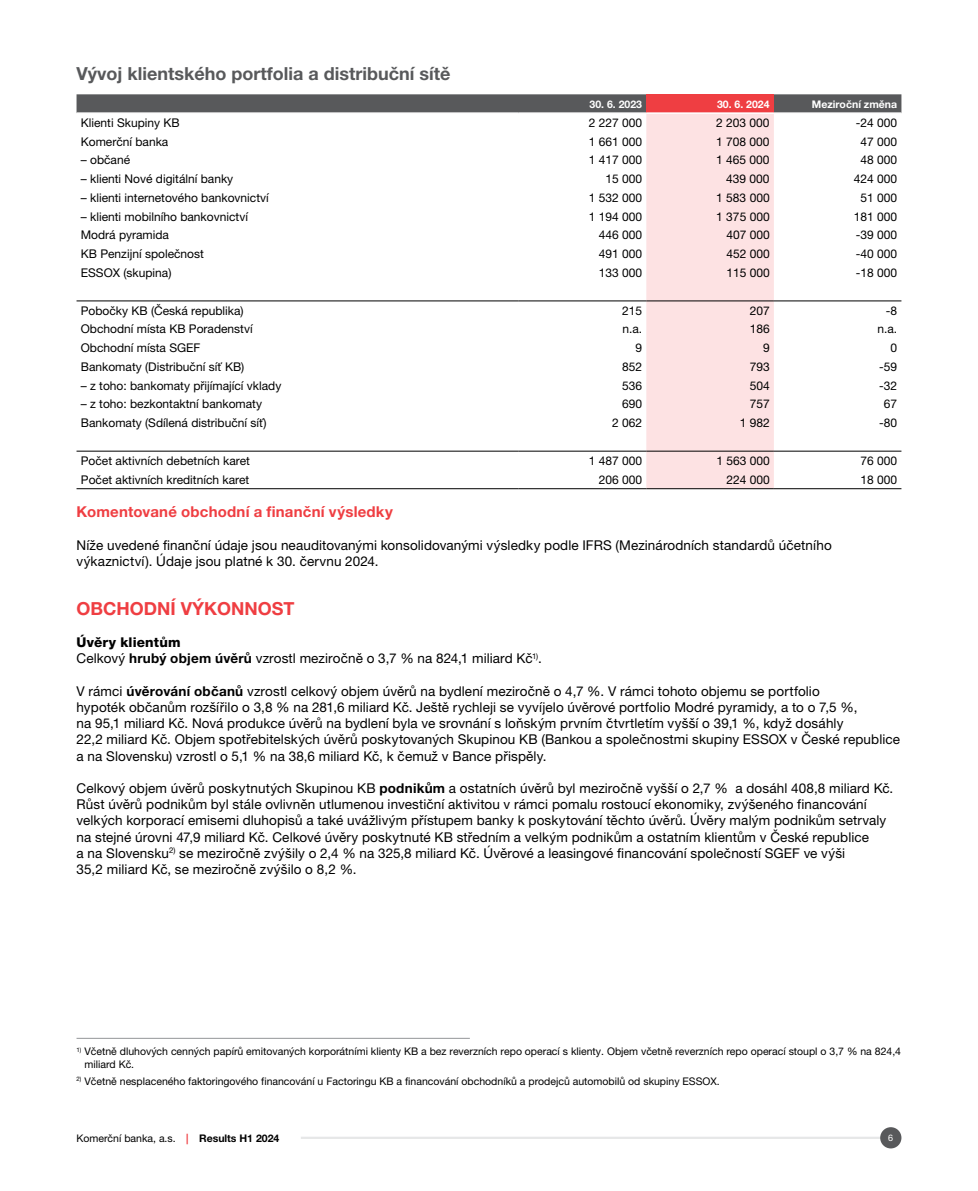
<style>
.page{position:relative;width:978px;height:1191px;background:#fff}
.page>*{position:absolute;margin:0;border:0;box-sizing:border-box;transform-origin:0 0}
.t1{font:700 18px "Helvetica Neue LT Pro";color:#58595b}
.t2{font:700 18px "Helvetica Neue LT Pro";color:#ef3e42}
.t3{font:700 15px "Helvetica Neue LT Pro";letter-spacing:.015em;color:#ef3e42}
.t4{font:13.5px/16.2px "Helvetica Neue LT Pro";letter-spacing:.01em;color:#000}
.t5{font:12px "Helvetica Neue LT Pro";color:#000}
.t6{font:10.5px/12.6px "Helvetica Neue LT Pro";color:#000}
.t7{font:700 10.5px "Helvetica Neue LT Pro";color:#fff}
.t8{font:9px "Helvetica Neue LT Pro";color:#fff}
.s1{font-weight:800}
.s2{font-weight:700}
.s3{font-weight:700;color:#ef3e42}
</style>
<div class="page">
<div style="left:77px;top:94px;width:824px;height:18px;background:#58595b"></div>
<div style="left:646px;top:94px;width:128px;height:19px;background:#ef3e42"></div>
<div style="left:646px;top:114px;width:128px;height:374px;background:#fde2e3"></div>
<hr style="left:646px;top:112px;width:128px;height:2px;background:#fff">
<hr style="left:77px;top:300px;width:442px;height:1px;background:#000">
<hr style="left:519px;top:300px;width:127px;height:1px;background:#000">
<hr style="left:646px;top:300px;width:128px;height:1px;background:#000">
<hr style="left:774px;top:300px;width:127px;height:1px;background:#000">
<hr style="left:77px;top:451px;width:442px;height:1px;background:#000">
<hr style="left:519px;top:451px;width:127px;height:1px;background:#000">
<hr style="left:646px;top:451px;width:128px;height:1px;background:#000">
<hr style="left:774px;top:451px;width:127px;height:1px;background:#000">
<hr style="left:77px;top:488px;width:442px;height:1px;background:#000">
<hr style="left:519px;top:488px;width:127px;height:1px;background:#000">
<hr style="left:646px;top:488px;width:128px;height:1px;background:#000">
<hr style="left:774px;top:488px;width:127px;height:1px;background:#000">
<hr style="left:77px;top:1038px;width:393px;height:1px;background:#939598">
<hr style="left:301px;top:1136px;width:590px;height:3px;background:#e6e7e8">
<div style="left:880px;top:1127px;width:21px;height:21px;background:#58595b;border-radius:50%"></div>
<h1 class="t1" style="left:77px;top:62px;width:375px">Vývoj klientského portfolia a distribuční sítě</h1>
<p class="t7" style="left:590px;top:98px;width:54px">30. 6. 2023</p>
<p class="t7" style="left:717px;top:98px;width:54px">30. 6. 2024</p>
<p class="t7" style="left:812px;top:98px;width:87px">Meziroční změna</p>
<p class="t5" style="left:81px;top:115px;width:100px">Klienti Skupiny KB</p>
<p class="t5" style="left:589px;top:115px;width:55px">2 227 000</p>
<p class="t5" style="left:716px;top:115px;width:55px">2 203 000</p>
<p class="t5" style="left:856px;top:115px;width:43px">-24 000</p>
<p class="t5" style="left:81px;top:134px;width:89px">Komerční banka</p>
<p class="t5" style="left:589px;top:134px;width:55px">1 661 000</p>
<p class="t5" style="left:716px;top:134px;width:55px">1 708 000</p>
<p class="t5" style="left:860px;top:134px;width:38px">47 000</p>
<p class="t5" style="left:81px;top:153px;width:51px">– občané</p>
<p class="t5" style="left:589px;top:153px;width:55px">1 417 000</p>
<p class="t5" style="left:716px;top:153px;width:55px">1 465 000</p>
<p class="t5" style="left:860px;top:153px;width:38px">48 000</p>
<p class="t5" style="left:81px;top:172px;width:154px">– klienti Nové digitální banky</p>
<p class="t5" style="left:605px;top:172px;width:38px">15 000</p>
<p class="t5" style="left:726px;top:172px;width:45px">439 000</p>
<p class="t5" style="left:854px;top:172px;width:45px">424 000</p>
<p class="t5" style="left:81px;top:190px;width:190px">– klienti internetového bankovnictví</p>
<p class="t5" style="left:589px;top:190px;width:55px">1 532 000</p>
<p class="t5" style="left:716px;top:190px;width:55px">1 583 000</p>
<p class="t5" style="left:861px;top:190px;width:38px">51 000</p>
<p class="t5" style="left:81px;top:209px;width:169px">– klienti mobilního bankovnictví</p>
<p class="t5" style="left:589px;top:209px;width:55px">1 194 000</p>
<p class="t5" style="left:716px;top:209px;width:55px">1 375 000</p>
<p class="t5" style="left:854px;top:209px;width:45px">181 000</p>
<p class="t5" style="left:81px;top:228px;width:90px">Modrá pyramida</p>
<p class="t5" style="left:599px;top:228px;width:45px">446 000</p>
<p class="t5" style="left:726px;top:228px;width:45px">407 000</p>
<p class="t5" style="left:856px;top:228px;width:43px">-39 000</p>
<p class="t5" style="left:81px;top:247px;width:125px">KB Penzijní společnost</p>
<p class="t5" style="left:599px;top:247px;width:45px">491 000</p>
<p class="t5" style="left:726px;top:247px;width:45px">452 000</p>
<p class="t5" style="left:856px;top:247px;width:43px">-40 000</p>
<p class="t5" style="left:81px;top:265px;width:92px">ESSOX (skupina)</p>
<p class="t5" style="left:599px;top:265px;width:45px">133 000</p>
<p class="t5" style="left:726px;top:265px;width:45px">115 000</p>
<p class="t5" style="left:856px;top:265px;width:43px">-18 000</p>
<p class="t5" style="left:81px;top:303px;width:164px">Pobočky KB (Česká republika)</p>
<p class="t5" style="left:622px;top:303px;width:22px">215</p>
<p class="t5" style="left:750px;top:303px;width:22px">207</p>
<p class="t5" style="left:886px;top:303px;width:13px">-8</p>
<p class="t5" style="left:81px;top:322px;width:173px">Obchodní místa KB Poradenství</p>
<p class="t5" style="left:622px;top:322px;width:21px">n.a.</p>
<p class="t5" style="left:750px;top:322px;width:22px">186</p>
<p class="t5" style="left:877px;top:322px;width:21px">n.a.</p>
<p class="t5" style="left:81px;top:341px;width:121px">Obchodní místa SGEF</p>
<p class="t5" style="left:635px;top:341px;width:8px">9</p>
<p class="t5" style="left:763px;top:341px;width:8px">9</p>
<p class="t5" style="left:891px;top:341px;width:8px">0</p>
<p class="t5" style="left:81px;top:359px;width:165px">Bankomaty (Distribuční síť KB)</p>
<p class="t5" style="left:622px;top:359px;width:22px">852</p>
<p class="t5" style="left:750px;top:359px;width:22px">793</p>
<p class="t5" style="left:879px;top:359px;width:20px">-59</p>
<p class="t5" style="left:81px;top:378px;width:202px">– z toho: bankomaty přijímající vklady</p>
<p class="t5" style="left:622px;top:378px;width:22px">536</p>
<p class="t5" style="left:750px;top:378px;width:22px">504</p>
<p class="t5" style="left:879px;top:378px;width:20px">-32</p>
<p class="t5" style="left:81px;top:397px;width:183px">– z toho: bezkontaktní bankomaty</p>
<p class="t5" style="left:622px;top:397px;width:22px">690</p>
<p class="t5" style="left:750px;top:397px;width:22px">757</p>
<p class="t5" style="left:884px;top:397px;width:15px">67</p>
<p class="t5" style="left:81px;top:416px;width:187px">Bankomaty (Sdílená distribuční síť)</p>
<p class="t5" style="left:612px;top:416px;width:32px">2 062</p>
<p class="t5" style="left:740px;top:416px;width:32px">1 982</p>
<p class="t5" style="left:879px;top:416px;width:20px">-80</p>
<p class="t5" style="left:81px;top:453px;width:171px">Počet aktivních debetních karet</p>
<p class="t5" style="left:589px;top:453px;width:55px">1 487 000</p>
<p class="t5" style="left:716px;top:453px;width:55px">1 563 000</p>
<p class="t5" style="left:861px;top:453px;width:38px">76 000</p>
<p class="t5" style="left:81px;top:472px;width:170px">Počet aktivních kreditních karet</p>
<p class="t5" style="left:599px;top:472px;width:45px">206 000</p>
<p class="t5" style="left:726px;top:472px;width:45px">224 000</p>
<p class="t5" style="left:861px;top:472px;width:38px">18 000</p>
<p class="t3" style="left:77px;top:503px;width:318px">Komentované obchodní a finanční výsledky</p>
<p class="t4" style="left:77px;top:537px;width:757px">Níže uvedené finanční údaje jsou neauditovanými konsolidovanými výsledky podle IFRS (Mezinárodních standardů účetního výkaznictví). Údaje jsou platné k 30. červnu 2024.</p>
<h1 class="t2" style="left:77px;top:597px;width:220px">OBCHODNÍ VÝKONNOST</h1>
<p class="t4" style="left:77px;top:634px;width:467px"><span class="s1">Úvěry klientům<br></span>Celkový <span class="s2">hrubý objem úvěrů</span> vzrostl meziročně o 3,7 % na 824,1 miliard Kč<sup>1)</sup>.</p>
<p class="t4" style="left:77px;top:682px;width:825px">V rámci <span class="s2">úvěrování občanů</span> vzrostl celkový objem úvěrů na bydlení meziročně o 4,7 %. V rámci tohoto objemu se portfolio<br>hypoték občanům rozšířilo o 3,8 % na 281,6 miliard Kč. Ještě rychleji se vyvíjelo úvěrové portfolio Modré pyramidy, a to o 7,5 %,<br>na 95,1 miliard Kč. Nová produkce úvěrů na bydlení byla ve srovnání s loňským prvním čtvrtletím vyšší o 39,1 %, když dosáhly<br>22,2 miliard Kč. Objem spotřebitelských úvěrů poskytovaných Skupinou KB (Bankou a společnostmi skupiny ESSOX v České republice a na Slovensku) vzrostl o 5,1 % na 38,6 miliard Kč, k čemuž v Bance přispěly.</p>
<p class="t4" style="left:77px;top:780px;width:818px">Celkový objem úvěrů poskytnutých Skupinou KB <span class="s2">podnikům</span> a ostatních úvěrů byl meziročně vyšší o 2,7 % a dosáhl 408,8 miliard Kč.<br>Růst úvěrů podnikům byl stále ovlivněn utlumenou investiční aktivitou v rámci pomalu rostoucí ekonomiky, zvýšeného financování velkých korporací emisemi dluhopisů a také uvážlivým přístupem banky k poskytování těchto úvěrů. Úvěry malým podnikům setrvaly na stejné úrovni 47,9 miliard Kč. Celkové úvěry poskytnuté KB středním a velkým podnikům a ostatním klientům v České republice<br>a na Slovensku<sup>2)</sup> se meziročně zvýšily o 2,4 % na 325,8 miliard Kč. Úvěrové a leasingové financování společností SGEF ve výši<br>35,2 miliard Kč, se meziročně zvýšilo o 8,2 %.</p>
<p class="t6" style="left:84px;top:1045px;width:818px;text-indent:-8px"><sup>1)</sup> Včetně dluhových cenných papírů emitovaných korporátními klienty KB a bez reverzních repo operací s klienty. Objem včetně reverzních repo operací stoupl o 3,7 % na 824,4 miliard Kč.</p>
<p class="t6" style="left:77px;top:1074px;width:645px"><sup>2)</sup> Včetně nesplaceného faktoringového financování u Factoringu KB a financování obchodníků a prodejců automobilů od skupiny ESSOX.</p>
<p class="t6" style="left:77px;top:1131px;width:204px">Komerční banka, a.s. <span class="s3">|</span> <span class="s2">Results H1 2024</span></p>
<p class="t8" style="left:888px;top:1132px;width:7px">6</p>
</div>
